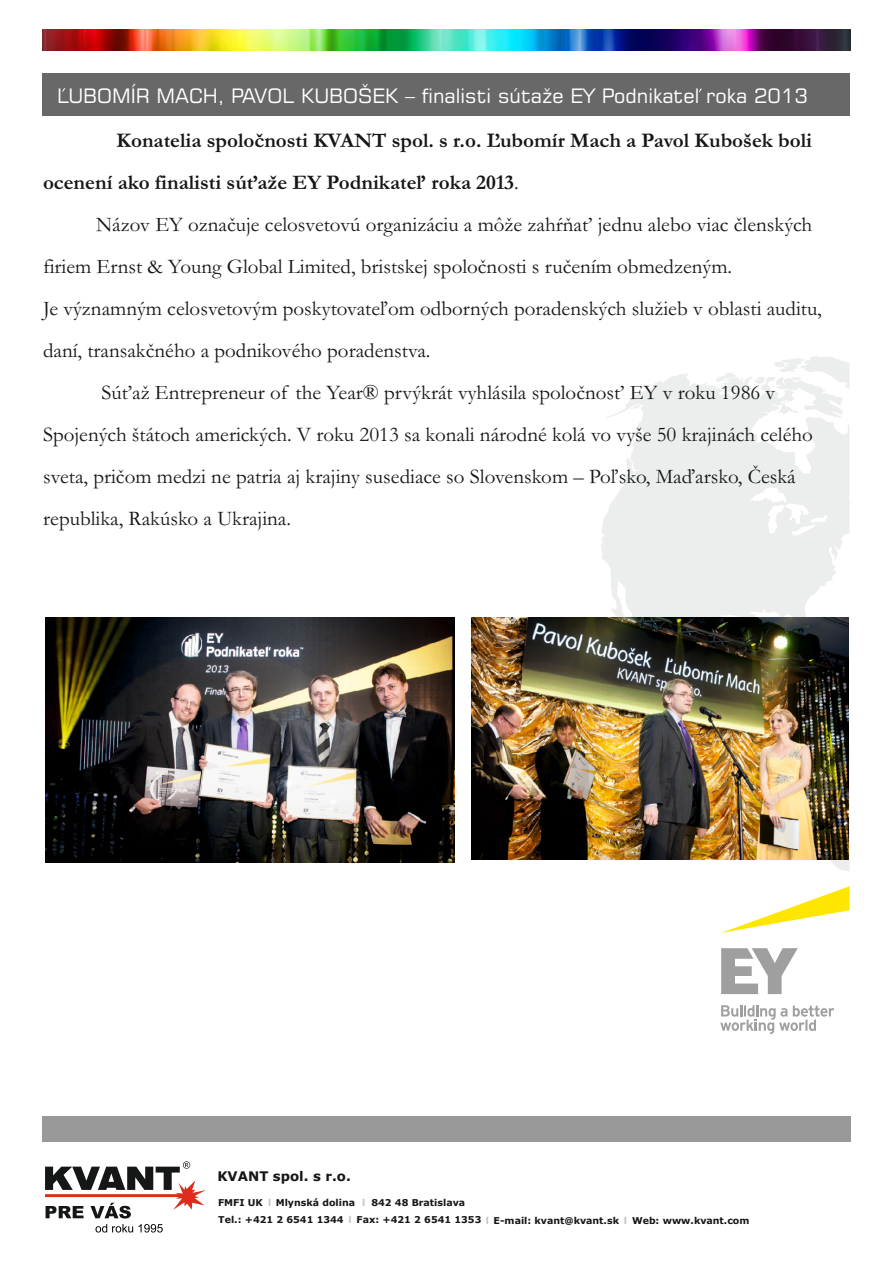
<style>
.page{position:relative;width:893px;height:1263px;background:#fff}
.page>*{position:absolute;margin:0;border:0;box-sizing:border-box;transform-origin:0 0}
.t1{font:21px "Garamond";color:#151616}
.t2{font:700 21px/42px "Garamond";color:#151616}
.t3{font:19.95px "Square 721 BT";color:#fff}
.t4{font:700 13.35px "Verdana";color:#151616}
.t5{font:700 9.45px "Verdana";color:#151616}
.t6{font:700 9.45px "Verdana";color:#c5c5c5}
.s1{font-weight:400}
.s2{color:#c5c5c5}
</style>
<div class="page">
<svg style="left:600px;top:374px;width:249px;height:371px;fill:#eceded"></svg>
<svg style="left:831px;top:745px;width:18px;height:126px"></svg>
<svg style="left:848px;top:663px;width:1px;height:24px"></svg>
<svg style="left:625px;top:458px;width:11px;height:17px"></svg>
<svg style="left:716px;top:373px;width:49px;height:19px"></svg>
<svg style="left:774px;top:356px;width:75px;height:62px"></svg>
<div style="left:42px;top:74px;width:808px;height:42px;background:#686868"></div>
<img style="left:42px;top:30px;width:808px;height:21px">
<img style="left:45px;top:617px;width:410px;height:245px">
<svg style="left:720px;top:1005px;width:114px;height:29px"></svg>
<svg style="left:721px;top:948px;width:77px;height:46px"></svg>
<svg style="left:721px;top:886px;width:129px;height:47px"></svg>
<img style="left:471px;top:618px;width:377px;height:242px">
<svg style="left:45px;top:1161px;width:161px;height:57px"></svg>
<svg style="left:96px;top:1224px;width:67px;height:8px"></svg>
<div style="left:42px;top:1116px;width:809px;height:26px;background:#999"></div>
<p class="t3" style="left:57px;top:88px;width:752px">LUBOMÍR MACH, PAVOL KUBOŠEK – finalisti sútaže EY Podnikatel roka 2013</p>
<p class="t2" style="left:43px;top:122px;width:771px;text-indent:74px">Konatelia spoločnosti KVANT spol. s r.o. Ľubomír Mach a Pavol Kubošek boli ocenení ako finalisti súťaže EY Podnikateľ roka 2013<span class="s1">.</span></p>
<p class="t1" style="left:96px;top:217px;width:718px">Názov EY označuje celosvetovú organizáciu a môže zahŕňať jednu alebo viac členských</p>
<p class="t1" style="left:43px;top:259px;width:691px">firiem Ernst &amp; Young Global Limited, bristskej spoločnosti s ručením obmedzeným.</p>
<p class="t1" style="left:43px;top:301px;width:780px">Je významným celosvetovým poskytovateľom odborných poradenských služieb v oblasti auditu,</p>
<p class="t1" style="left:43px;top:343px;width:389px">daní, transakčného a podnikového poradenstva.</p>
<p class="t1" style="left:101px;top:385px;width:676px">Súťaž Entrepreneur of the Year® prvýkrát vyhlásila spoločnosť EY v roku 1986 v</p>
<p class="t1" style="left:43px;top:427px;width:771px">Spojených štátoch amerických. V roku 2013 sa konali národné kolá vo vyše 50 krajinách celého</p>
<p class="t1" style="left:43px;top:469px;width:754px">sveta, pričom medzi ne patria aj krajiny susediace so Slovenskom – Poľsko, Maďarsko, Česká</p>
<p class="t1" style="left:43px;top:511px;width:250px">republika, Rakúsko a Ukrajina.</p>
<p class="t4" style="left:217px;top:1171px;width:135px">KVANT spol. s r.o.</p>
<p class="t5" style="left:218px;top:1199px;width:46px">FMFI UK</p>
<p class="t5" style="left:276px;top:1199px;width:81px">Mlynská dolina</p>
<p class="t5" style="left:371px;top:1199px;width:95px">842 48 Bratislava</p>
<p class="t6" style="left:268px;top:1199px;width:5px">l</p>
<p class="t6" style="left:362px;top:1199px;width:5px">l</p>
<p class="t5" style="left:218px;top:1216px;width:127px">Tel.: +421 2 6541 1344</p>
<p class="t5" style="left:357px;top:1216px;width:126px">Fax: +421 2 6541 1353</p>
<p class="t6" style="left:349px;top:1216px;width:5px">l</p>
<p class="t5" style="left:486px;top:1216px;width:135px"><span class="s2">l</span> E-mail: kvant@kvant.sk</p>
<p class="t5" style="left:632px;top:1216px;width:119px">Web: www.kvant.com</p>
<p class="t6" style="left:624px;top:1216px;width:5px">l</p>
</div>
